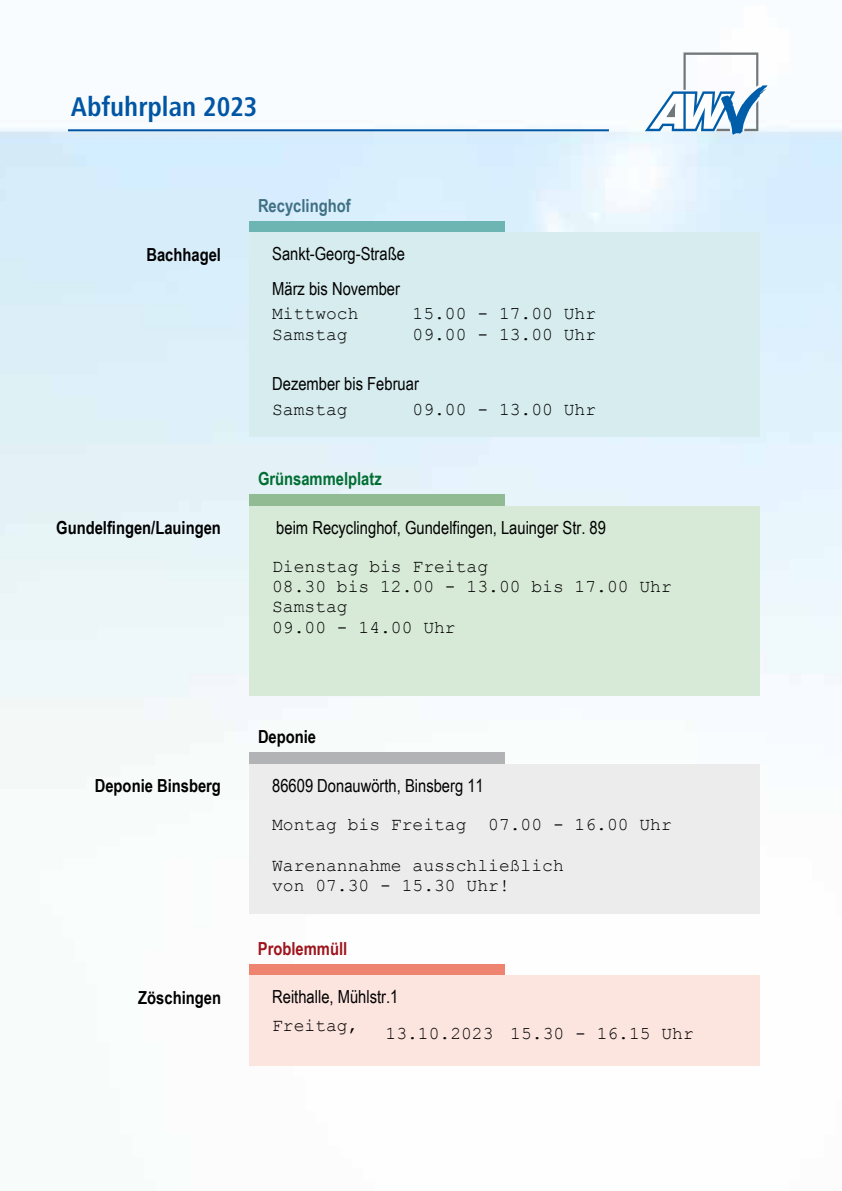
<style>
.page{position:relative;width:842px;height:1191px;background:#fff}
.page>*{position:absolute;margin:0;border:0;box-sizing:border-box;transform-origin:0 0}
.t1{font:700 condensed 28px "Frutiger Next";color:#0056a4}
.t2{font:700 28px "Arial Narrow";color:#1a65ab}
.t3{font:18px/20.4px "Courier New";color:#000}
.t4{font:18px/34px "Arial Narrow";color:#000}
.t5{font:700 18px "Arial Narrow";color:#000}
.t6{font:700 18px "Arial Narrow";color:#006e33}
.t7{font:700 18px "Arial Narrow";color:#3f7183}
.t8{font:700 18px "Arial Narrow";color:#9e141c}
</style>
<div class="page">
<hr style="left:68px;top:129px;width:541px;height:2px;background:#0056a4">
<svg style="left:645px;top:52px;width:123px;height:83px"></svg>
<div style="left:249px;top:221px;width:256px;height:11px;background:#6cb5b3"></div>
<div style="left:249px;top:232px;width:511px;height:205px;background:#d6ecee"></div>
<div style="left:249px;top:494px;width:256px;height:11px;background:#91bb92"></div>
<div style="left:249px;top:505px;width:511px;height:190px;background:#d7ead7"></div>
<div style="left:249px;top:752px;width:256px;height:12px;background:#b1b3b4"></div>
<div style="left:249px;top:764px;width:511px;height:149px;background:#ececed"></div>
<div style="left:249px;top:964px;width:256px;height:11px;background:#ee8370"></div>
<div style="left:249px;top:975px;width:511px;height:75px;background:#fce4df"></div>
<div style="left:249px;top:1050px;width:511px;height:16px;background:#fce4df"></div>
<h1 class="t1" style="left:71px;top:90px;width:188px">Abfuhrplan 2023</h1>
<h1 class="t2" style="left:55px;top:94px;width:181px">Abfuhrplan 2023</h1>
<p class="t7" style="left:258px;top:192px;width:94px">Recyclinghof</p>
<p class="t5" style="left:146px;top:241px;width:76px">Bachhagel</p>
<p class="t4" style="left:272px;top:236px;width:134px">Sankt-Georg-Straße<br>März bis November</p>
<p class="t3" style="left:272px;top:303px;width:88px">Mittwoch</p>
<p class="t3" style="left:413px;top:303px;width:185px">15.00 - 17.00 Uhr</p>
<p class="t3" style="left:272px;top:323px;width:77px">Samstag</p>
<p class="t3" style="left:413px;top:323px;width:185px">09.00 - 13.00 Uhr</p>
<p class="t4" style="left:272px;top:366px;width:148px">Dezember bis Februar</p>
<p class="t3" style="left:272px;top:398px;width:77px">Samstag</p>
<p class="t3" style="left:413px;top:398px;width:185px">09.00 - 13.00 Uhr</p>
<p class="t6" style="left:258px;top:465px;width:125px">Grünsammelplatz</p>
<p class="t5" style="left:56px;top:514px;width:166px">Gundelfingen/Lauingen</p>
<p class="t4" style="left:276px;top:509px;width:331px">beim Recyclinghof, Gundelfingen, Lauinger Str. 89</p>
<p class="t3" style="left:272px;top:555px;width:401px">Dienstag bis Freitag<br>08.30 bis 12.00 - 13.00 bis 17.00 Uhr<br>Samstag<br>09.00 - 14.00 Uhr</p>
<p class="t5" style="left:258px;top:723px;width:60px">Deponie</p>
<p class="t5" style="left:95px;top:772px;width:128px">Deponie Binsberg</p>
<p class="t4" style="left:272px;top:768px;width:213px">86609 Donauwörth, Binsberg 11</p>
<p class="t3" style="left:272px;top:813px;width:401px">Montag bis Freitag 07.00 - 16.00 Uhr</p>
<p class="t3" style="left:272px;top:854px;width:293px">Warenannahme ausschließlich von 07.30 - 15.30 Uhr!</p>
<p class="t5" style="left:138px;top:983px;width:84px">Zöschingen</p>
<p class="t8" style="left:258px;top:934px;width:91px">Problemmüll</p>
<p class="t4" style="left:272px;top:979px;width:128px">Reithalle, Mühlstr.1</p>
<p class="t3" style="left:386px;top:1023px;width:109px">13.10.2023</p>
<p class="t3" style="left:272px;top:1014px;width:88px">Freitag,</p>
<p class="t3" style="left:510px;top:1023px;width:185px">15.30 - 16.15 Uhr</p>
</div>
